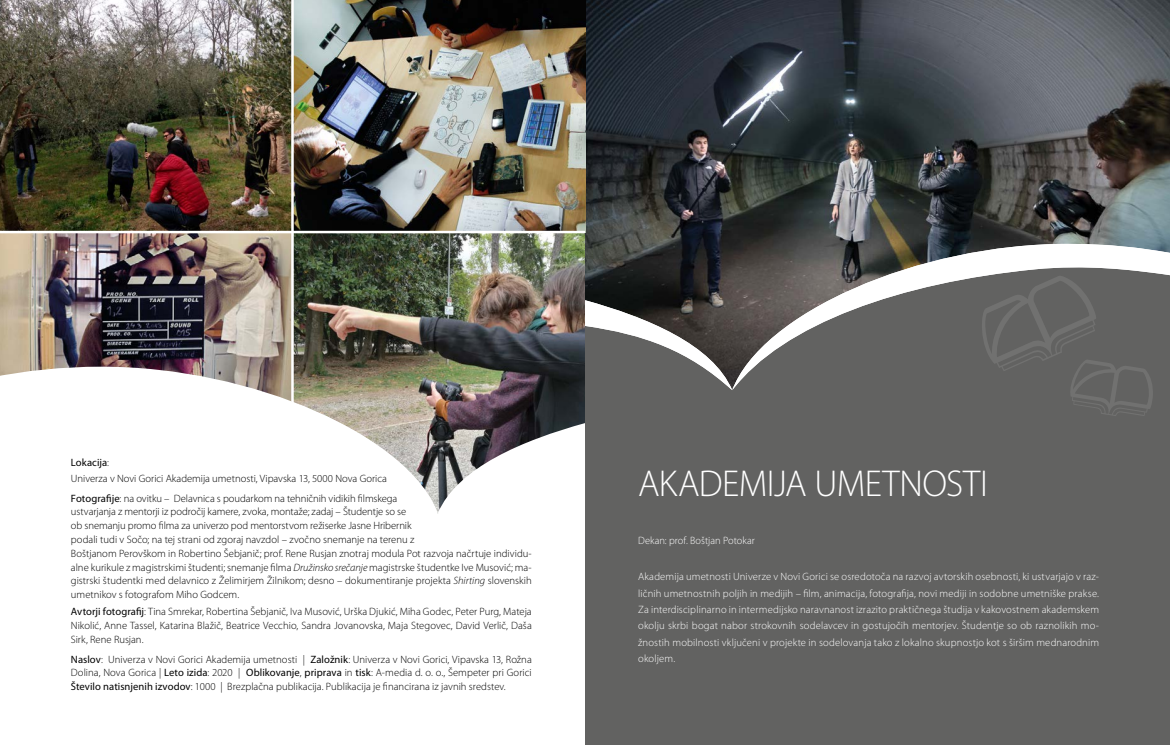
<style>
.page{position:relative;width:1170px;height:745px;background:#fff}
.page>*{position:absolute;margin:0;border:0;box-sizing:border-box;transform-origin:0 0}
.t1{font:300 37.5px "Myriad Pro";letter-spacing:-.015em;color:#fff}
.t2{font:300 10.62px/13.8px "Myriad Pro";color:#000}
.t3{font:300 10.62px/16.2px "Myriad Pro";letter-spacing:.01em;color:#fff;text-align:justify}
.s1{font-weight:400}
.s2{font-style:italic}
</style>
<div class="page">
<div style="left:585px;top:0;width:584px;height:744px;background:#626261"></div>
<img style="left:585px;top:0;width:584px;height:300px">
<img style="left:294px;top:233px;width:291px;height:190px">
<img style="left:0;top:0;width:291px;height:366px">
<img style="left:294px;top:0;width:291px;height:231px">
<svg style="left:732px;top:244px;width:437px;height:146px"></svg>
<svg style="left:585px;top:300px;width:147px;height:90px"></svg>
<svg style="left:978px;top:275px;width:174px;height:141px"></svg>
<svg style="left:0;top:366px;width:438px;height:148px"></svg>
<svg style="left:438px;top:423px;width:147px;height:89px"></svg>
<hr style="left:0;top:231px;width:585px;height:2px;background:#fff">
<hr style="left:291px;top:0;width:3px;height:408px;background:#fff">
<p class="t2" style="left:71px;top:453px;width:317px;line-height:16.2px"><span class="s1">Lokacija</span>:<br>Univerza v Novi Gorici Akademija umetnosti, Vipavska 13, 5000 Nova Gorica</p>
<p class="t2" style="left:71px;top:491px;width:462px"><span class="s1">Fotografije</span>: na ovitku – Delavnica s poudarkom na tehničnih vidikih filmskega<br>ustvarjanja z mentorji iz področij kamere, zvoka, montaže; zadaj – Študentje so se<br>ob snemanju promo filma za univerzo pod mentorstvom režiserke Jasne Hribernik<br>podali tudi v Sočo; na tej strani od zgoraj navzdol – zvočno snemanje na terenu z<br>Boštjanom Perovškom in Robertino Šebjanič; prof. Rene Rusjan znotraj modula Pot razvoja načrtuje individu&shy;alne kurikule z magistrskimi študenti; snemanje filma <span class="s2">Družinsko srečanje</span> magistrske študentke Ive Musović; ma&shy;gistrski študentki med delavnico z Želimirjem Žilnikom; desno – dokumentiranje projekta <span class="s2">Shirting</span> slovenskih umetnikov s fotografom Miho Godcem.</p>
<p class="t2" style="left:71px;top:604px;width:462px;text-align:justify"><span class="s1">Avtorji fotografij</span>: Tina Smrekar, Robertina Šebjanič, Iva Musović, Urška Djukić, Miha Godec, Peter Purg, Mateja Nikolić, Anne Tassel, Katarina Blažič, Beatrice Vecchio, Sandra Jovanovska, Maja Stegovec, David Verlič, Daša Sirk, Rene Rusjan.</p>
<p class="t2" style="left:71px;top:651px;width:462px;text-align:justify"><span class="s1">Naslov</span>: Univerza v Novi Gorici Akademija umetnosti | <span class="s1">Založnik</span>: Univerza v Novi Gorici, Vipavska 13, Rožna Dolina, Nova Gorica | <span class="s1">Leto izida</span>: 2020 | <span class="s1">Oblikovanje</span>, <span class="s1">priprava</span> in <span class="s1">tisk</span>: A-media d. o. o., Šempeter pri Gorici <span class="s1">Število natisnjenih izvodov</span>: 1000 | Brezplačna publikacija. Publikacija je financirana iz javnih sredstev.</p>
<h1 class="t1" style="left:638px;top:460px;width:351px">AKADEMIJA UMETNOSTI</h1>
<p class="t3" style="left:638px;top:532px;width:118px">Dekan: prof. Boštjan Potokar</p>
<p class="t3" style="left:638px;top:568px;width:462px">Akademija umetnosti Univerze v Novi Gorici se osredotoča na razvoj avtorskih osebnosti, ki ustvarjajo v raz&shy;ličnih umetnostnih poljih in medijih – film, animacija, fotografija, novi mediji in sodobne umetniške prakse.<br>Za interdisciplinarno in intermedijsko naravnanost izrazito praktičnega študija v kakovostnem akademskem okolju skrbi bogat nabor strokovnih sodelavcev in gostujočih mentorjev. Študentje so ob raznolikih mo&shy;žnostih mobilnosti vključeni v projekte in sodelovanja tako z lokalno skupnostjo kot s širšim mednarodnim okoljem.</p>
</div>
